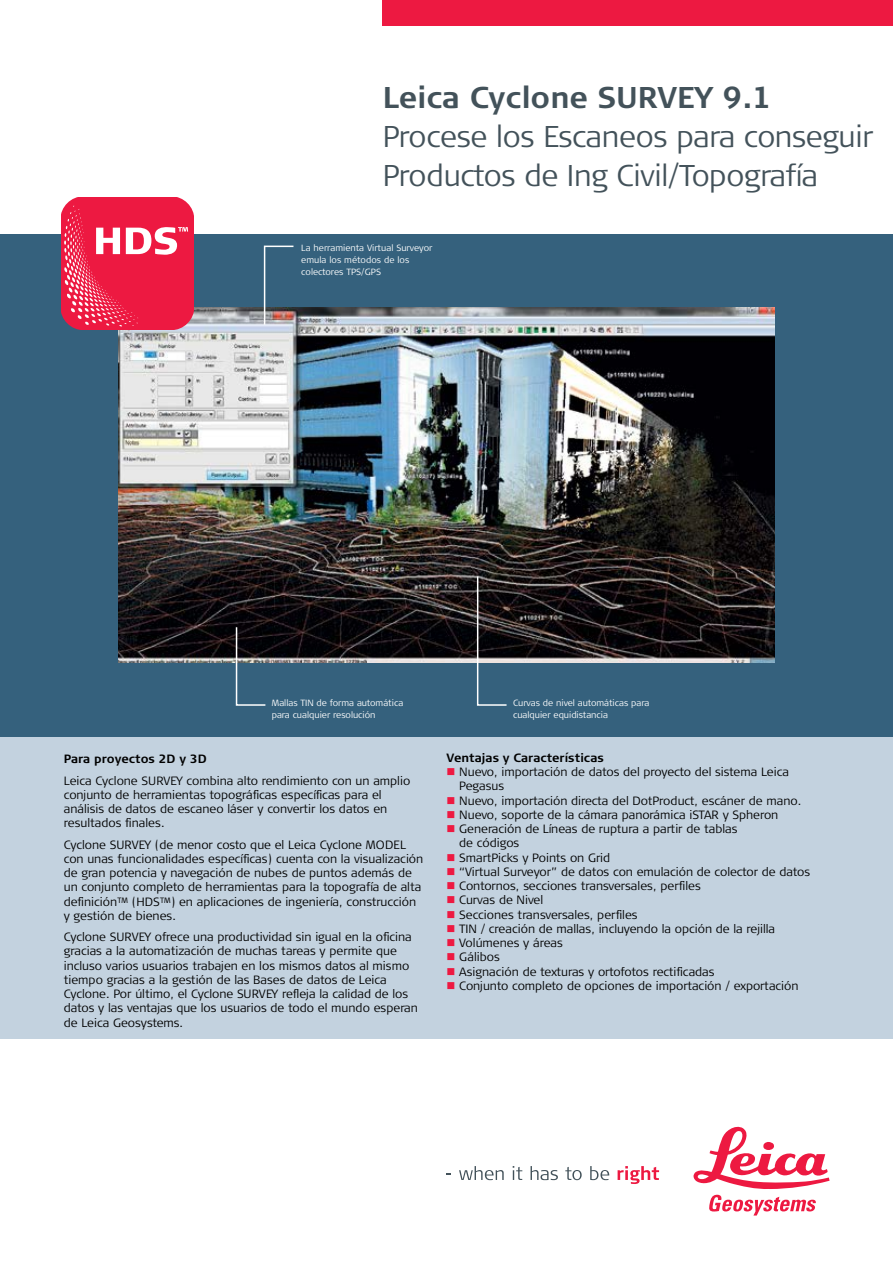
<style>
.page{position:relative;width:893px;height:1263px;background:#fff}
.page>*{position:absolute;margin:0;border:0;box-sizing:border-box;transform-origin:0 0}
.t1{font:300 30px/39px "Signa Column";letter-spacing:-.01em;color:#43525a}
.t2{font:700 30px "Signa Column";color:#43525a}
.t3{font:300 12px/14.2px "Signa Column";color:#000}
.t4{font:700 12px "Signa Column";color:#000}
.t5{font:300 9px/12px "Signa Column";color:#fff}
.s1{color:#ed1941}
</style>
<div class="page">
<div style="left:383px;top:0;width:510px;height:26px;background:#ed1941"></div>
<svg style="left:459px;top:1166px;width:45px;height:14px"></svg>
<svg style="left:513px;top:1166px;width:9px;height:14px"></svg>
<svg style="left:531px;top:1166px;width:27px;height:14px"></svg>
<svg style="left:565px;top:1167px;width:17px;height:13px"></svg>
<svg style="left:590px;top:1166px;width:19px;height:14px"></svg>
<svg style="left:618px;top:1166px;width:41px;height:18px"></svg>
<svg style="left:693px;top:1127px;width:136px;height:62px"></svg>
<svg style="left:709px;top:1195px;width:107px;height:20px"></svg>
<div style="left:0;top:624px;width:893px;height:415px;background:#c3d2df"></div>
<div style="left:0;top:234px;width:893px;height:502px;background:#35617d"></div>
<img style="left:119px;top:308px;width:655px;height:355px">
<svg style="left:263px;top:245px;width:32px;height:81px"></svg>
<svg style="left:235px;top:626px;width:32px;height:80px"></svg>
<svg style="left:476px;top:575px;width:32px;height:131px"></svg>
<svg style="left:62px;top:198px;width:131px;height:132px;background:#ee375a"></svg>
<h1 class="t2" style="left:383px;top:78px;width:391px">Leica Cyclone SURVEY 9.1</h1>
<h1 class="t1" style="left:383px;top:117px;width:492px">Procese los Escaneos para conseguir<br>Productos de Ing Civil/Topografía</h1>
<p class="t5" style="left:301px;top:242px;width:133px">La herramienta Virtual Surveyor emula los métodos de los colectores TPS/GPS</p>
<p class="t5" style="left:272px;top:697px;width:133px">Mallas TIN de forma automática para cualquier resolución</p>
<p class="t5" style="left:513px;top:697px;width:138px">Curvas de nivel automáticas para cualquier equidistancia</p>
<p class="t4" style="left:64px;top:751px;width:144px">Para proyectos 2D y 3D</p>
<p class="t3" style="left:64px;top:773px;width:348px">Leica Cyclone SURVEY combina alto rendimiento con un amplio conjunto de herramientas topográficas específicas para el análisis de datos de escaneo láser y convertir los datos en resultados finales.</p>
<p class="t3" style="left:64px;top:837px;width:361px">Cyclone SURVEY (de menor costo que el Leica Cyclone MODEL con unas funcionalidades específicas) cuenta con la visualización de gran potencia y navegación de nubes de puntos además de un conjunto completo de herramientas para la topografía de alta definición™ (HDS™) en aplicaciones de ingeniería, construcción y gestión de bienes.</p>
<p class="t3" style="left:64px;top:930px;width:356px">Cyclone SURVEY ofrece una productividad sin igual en la oficina gracias a la automatización de muchas tareas y permite que incluso varios usuarios trabajen en los mismos datos al mismo tiempo gracias a la gestión de las Bases de datos de Leica Cyclone. Por último, el Cyclone SURVEY refleja la calidad de los datos y las ventajas que los usuarios de todo el mundo esperan de Leica Geosystems.</p>
<p class="t4" style="left:446px;top:750px;width:159px">Ventajas y Características</p>
<p class="t3" style="left:459px;top:765px;width:331px;text-indent:-13px"><span class="s1">■</span> Nuevo, importación de datos del proyecto del sistema Leica<br>Pegasus</p>
<p class="t3" style="left:446px;top:794px;width:356px"><span class="s1">■</span> Nuevo, importación directa del DotProduct, escáner de mano.</p>
<p class="t3" style="left:446px;top:808px;width:333px"><span class="s1">■</span> Nuevo, soporte de la cámara panorámica iSTAR y Spheron</p>
<p class="t3" style="left:459px;top:822px;width:280px;text-indent:-13px"><span class="s1">■</span> Generación de Líneas de ruptura a partir de tablas de códigos</p>
<p class="t3" style="left:446px;top:851px;width:165px"><span class="s1">■</span> SmartPicks y Points on Grid</p>
<p class="t3" style="left:446px;top:865px;width:365px"><span class="s1">■</span> “Virtual Surveyor” de datos con emulación de colector de datos</p>
<p class="t3" style="left:446px;top:879px;width:256px"><span class="s1">■</span> Contornos, secciones transversales, perfiles</p>
<p class="t3" style="left:446px;top:893px;width:98px"><span class="s1">■</span> Curvas de Nivel</p>
<p class="t3" style="left:446px;top:908px;width:193px"><span class="s1">■</span> Secciones transversales, perfiles</p>
<p class="t3" style="left:446px;top:922px;width:330px"><span class="s1">■</span> TIN / creación de mallas, incluyendo la opción de la rejilla</p>
<p class="t3" style="left:446px;top:936px;width:118px"><span class="s1">■</span> Volúmenes y áreas</p>
<p class="t3" style="left:446px;top:950px;width:55px"><span class="s1">■</span> Gálibos</p>
<p class="t3" style="left:446px;top:964px;width:270px"><span class="s1">■</span> Asignación de texturas y ortofotos rectificadas</p>
<p class="t3" style="left:446px;top:979px;width:354px"><span class="s1">■</span> Conjunto completo de opciones de importación / exportación</p>
</div>
